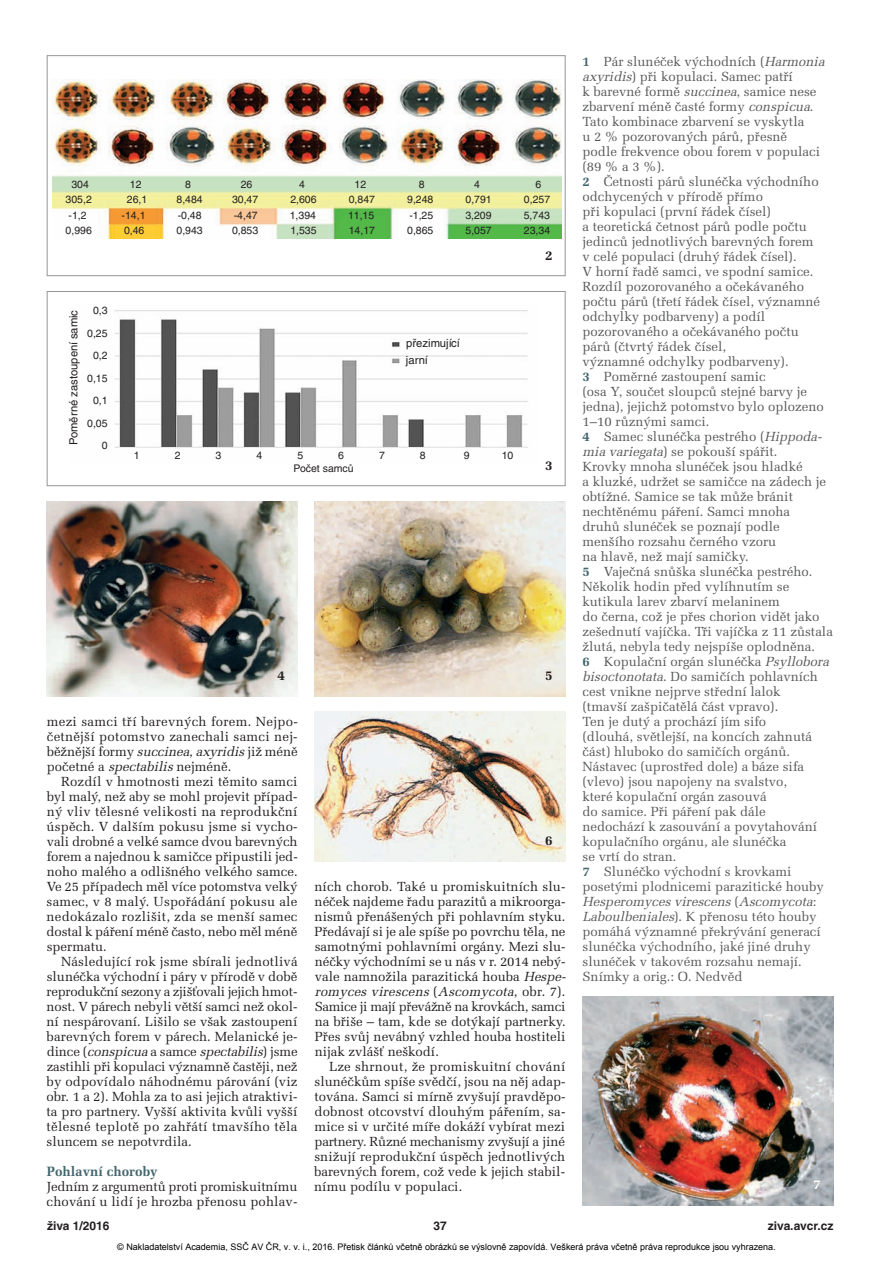
<style>
.page{position:relative;width:893px;height:1263px;background:#fff}
.page>*{position:absolute;margin:0;border:0;box-sizing:border-box;transform-origin:0 0}
.t1{font:700 13.5px "Melior CE";color:#43656c}
.t2{font:700 13.5px "Melior CE";color:#231f20}
.t3{font:700 13.5px "Melior CE";color:#fff}
.t4{font:13.2px/15px "Melior CE";color:#57585a}
.t5{font:13.2px/15px "Melior CE";color:#231f20;text-align:justify}
.t6{font:700 12px "Helvetica CE";color:#231f20}
.t7{font:11.25px "Helvetica CE";color:#231f20}
.t8{font:10.5px/22.5px "Helvetica CE";color:#231f20;text-align:right}
.t9{font:9px "Arial";color:#000}
.s1{font-style:italic}
.s2{font-weight:700;color:#43656c}
</style>
<div class="page">
<img style="left:47px;top:501px;width:251px;height:195px">
<img style="left:315px;top:501px;width:251px;height:195px">
<div style="left:47px;top:55px;width:519px;height:221px;border:1px solid #939598"></div>
<img style="left:583px;top:997px;width:250px;height:208px">
<img style="left:315px;top:711px;width:251px;height:150px">
<img style="left:52px;top:175px;width:509px;height:63px">
<img style="left:54px;top:79px;width:507px;height:93px">
<img style="left:114px;top:310px;width:414px;height:138px">
<div style="left:47px;top:291px;width:519px;height:195px;border:1px solid #939598"></div>
<p class="t8" style="left:71px;top:174px;width:19px">304</p>
<p class="t8" style="left:130px;top:174px;width:13px">12</p>
<p class="t8" style="left:185px;top:174px;width:7px">8</p>
<p class="t8" style="left:241px;top:174px;width:13px">26</p>
<p class="t8" style="left:299px;top:174px;width:7px">4</p>
<p class="t8" style="left:354px;top:174px;width:13px">12</p>
<p class="t8" style="left:419px;top:174px;width:7px">8</p>
<p class="t8" style="left:474px;top:174px;width:7px">4</p>
<p class="t8" style="left:535px;top:174px;width:7px">6</p>
<p class="t8" style="left:66px;top:189px;width:28px">305,2</p>
<p class="t8" style="left:127px;top:189px;width:22px">26,1</p>
<p class="t8" style="left:177px;top:189px;width:28px">8,484</p>
<p class="t8" style="left:232px;top:189px;width:28px">30,47</p>
<p class="t8" style="left:290px;top:189px;width:28px">2,606</p>
<p class="t8" style="left:349px;top:189px;width:28px">0,847</p>
<p class="t8" style="left:407px;top:189px;width:28px">9,248</p>
<p class="t8" style="left:466px;top:189px;width:28px">0,791</p>
<p class="t8" style="left:524px;top:189px;width:28px">0,257</p>
<p class="t8" style="left:69px;top:205px;width:20px">-1,2</p>
<p class="t8" style="left:122px;top:205px;width:25px">-14,1</p>
<p class="t8" style="left:178px;top:205px;width:25px">-0,48</p>
<p class="t8" style="left:234px;top:205px;width:25px">-4,47</p>
<p class="t8" style="left:290px;top:205px;width:28px">1,394</p>
<p class="t8" style="left:348px;top:205px;width:28px">11,15</p>
<p class="t8" style="left:409px;top:205px;width:25px">-1,25</p>
<p class="t8" style="left:465px;top:205px;width:28px">3,209</p>
<p class="t8" style="left:524px;top:205px;width:28px">5,743</p>
<p class="t8" style="left:66px;top:220px;width:28px">0,996</p>
<p class="t8" style="left:124px;top:220px;width:22px">0,46</p>
<p class="t8" style="left:177px;top:220px;width:28px">0,943</p>
<p class="t8" style="left:232px;top:220px;width:28px">0,853</p>
<p class="t8" style="left:290px;top:220px;width:28px">1,535</p>
<p class="t8" style="left:349px;top:220px;width:28px">14,17</p>
<p class="t8" style="left:407px;top:220px;width:28px">0,865</p>
<p class="t8" style="left:466px;top:220px;width:28px">5,057</p>
<p class="t8" style="left:524px;top:220px;width:28px">23,34</p>
<p class="t8" style="left:87px;top:300px;width:22px">0,3<br>0,25<br>0,2<br>0,15<br>0,1<br>0,05<br>0</p>
<p class="t7" style="left:69px;top:445px;width:137px;rotate:-90deg">Poměrné zastoupení samic</p>
<p class="t7" style="left:406px;top:339px;width:55px">přezimující</p>
<p class="t7" style="left:406px;top:356px;width:24px">jarní</p>
<p class="t8" style="left:134px;top:445px;width:7px">1</p>
<p class="t8" style="left:175px;top:445px;width:7px">2</p>
<p class="t8" style="left:216px;top:445px;width:7px">3</p>
<p class="t8" style="left:256px;top:445px;width:7px">4</p>
<p class="t8" style="left:297px;top:445px;width:7px">5</p>
<p class="t8" style="left:338px;top:445px;width:7px">6</p>
<p class="t8" style="left:379px;top:445px;width:7px">7</p>
<p class="t8" style="left:420px;top:445px;width:7px">8</p>
<p class="t8" style="left:464px;top:445px;width:7px">9</p>
<p class="t8" style="left:502px;top:445px;width:13px">10</p>
<p class="t8" style="left:294px;top:458px;width:62px">Počet samců</p>
<p class="t2" style="left:545px;top:251px;width:9px">2</p>
<p class="t2" style="left:545px;top:461px;width:9px">3</p>
<p class="t2" style="left:277px;top:671px;width:9px">4</p>
<p class="t2" style="left:545px;top:671px;width:9px">5</p>
<p class="t5" style="left:47px;top:716px;width:252px">mezi samci tří barevných forem. Nejpo&shy;četnější potomstvo zanechali samci nej&shy;běžnější formy <span class="s1">succinea</span>, <span class="s1">axyridis</span>již méně početné a <span class="s1">spectabilis</span>nejméně.</p>
<p class="t5" style="left:47px;top:776px;width:253px;text-indent:15px">Rozdíl v hmotnosti mezi těmito samci byl malý, než aby se mohl projevit případ&shy;ný vliv tělesné velikosti na reprodukční úspěch. V dalším pokusu jsme si vycho&shy;vali drobné a velké samce dvou barevných forem a najednou k samičce připustili jed&shy;noho malého a odlišného velkého samce.<br>Ve 25 případech měl více potomstva velký samec, v 8 malý. Uspořádání pokusu ale nedokázalo rozlišit, zda se menší samec dostal k páření méně často, nebo měl méně spermatu.</p>
<p class="t5" style="left:47px;top:956px;width:253px;text-indent:15px">Následující rok jsme sbírali jednotlivá slunéčka východní i páry v přírodě v době reprodukční sezony a zjišťovali jejich hmot&shy;nost. V párech nebyli větší samci než okol&shy;ní nespárovaní. Lišilo se však zastoupení barevných forem v párech. Melanické je - d i n c e ( <span class="s1">conspicua</span> a s a m c e <span class="s1">spectabilis</span>) j s m e zastihli při kopulaci významně častěji, než by odpovídalo náhodnému párování (viz obr. 1 a 2). Mohla za to asi jejich atraktivi&shy;ta pro partnery. Vyšší aktivita kvůli vyšší tělesné teplotě po zahřátí tmavšího těla sluncem se nepotvrdila.</p>
<p class="t1" style="left:47px;top:1167px;width:113px">Pohlavní choroby</p>
<p class="t5" style="left:47px;top:1181px;width:252px">Jedním z argumentů proti promiskuitnímu chování u lidí je hrozba přenosu pohlav-</p>
<p class="t2" style="left:545px;top:836px;width:9px">6</p>
<p class="t5" style="left:314px;top:881px;width:255px;text-align:left">ních chorob. Také u promiskuitních slu&shy;néček najdeme řadu parazitů a mikroorga&shy;nismů přenášených při pohlavním styku.<br>Předávají si je ale spíše po povrchu těla, ne samotnými pohlavními orgány. Mezi slu&shy;néčky východními se u nás v r. 2014 nebý&shy;vale namnožila parazitická houba <span class="s1">Hespe&shy;romyces virescens</span> ( <span class="s1">Ascomycota</span>, o b r. 7 ) .<br>Samice ji mají převážně na krovkách, samci na břiše – tam, kde se dotýkají partnerky.<br>Přes svůj nevábný vzhled houba hostiteli nijak zvlášť neškodí.</p>
<p class="t5" style="left:314px;top:1061px;width:253px;text-indent:15px">Lze shrnout, že promiskuitní chování slunéčkům spíše svědčí, jsou na něj adap&shy;tována. Samci si mírně zvyšují pravděpo&shy;dobnost otcovství dlouhým pářením, sa - mice si v určité míře dokáží vybírat mezi partnery. Různé mechanismy zvyšují a jiné snižují reprodukční úspěch jednotlivých barevných forem, což vede k jejich stabil&shy;nímu podílu v populaci.</p>
<p class="t4" style="left:583px;top:56px;width:252px"><span class="s2">1</span> Pár slunéček východních (<span class="s1">Harmonia axyridis</span>) při kopulaci. Samec patří<br>k barevné formě <span class="s1">succinea</span>, samice nese zbarvení méně časté formy <span class="s1">conspicua</span>.<br>Tato kombinace zbarvení se vyskytla<br>u 2 % pozorovaných párů, přesně<br>podle frekvence obou forem v populaci (89 % a 3 %).<br><span class="s2">2</span> Četnosti párů slunéčka východního odchycených v přírodě přímo<br>při kopulaci (první řádek čísel)<br>a teoretická četnost párů podle počtu jedinců jednotlivých barevných forem<br>v celé populaci (druhý řádek čísel).<br>V horní řadě samci, ve spodní samice.<br>Rozdíl pozorovaného a očekávaného počtu párů (třetí řádek čísel, významné odchylky podbarveny) a podíl pozorovaného a očekávaného počtu<br>párů (čtvrtý řádek čísel,<br>významné odchylky podbarveny).<br><span class="s2">3</span> Poměrné zastoupení samic<br>(osa Y, součet sloupců stejné barvy je jedna), jejichž potomstvo bylo oplozeno 1–10 různými samci.<br><span class="s2">4</span> Samec slunéčka pestrého (<span class="s1">Hippoda&shy;mia variegata</span>) se pokouší spářit.<br>Krovky mnoha slunéček jsou hladké<br>a kluzké, udržet se samičce na zádech je obtížné. Samice se tak může bránit nechtěnému páření. Samci mnoha<br>druhů slunéček se poznají podle menšího rozsahu černého vzoru<br>na hlavě, než mají samičky.<br><span class="s2">5</span> Vaječná snůška slunéčka pestrého.<br>Několik hodin před vylíhnutím se kutikula larev zbarví melaninem<br>do černa, což je přes chorion vidět jako zešednutí vajíčka. Tři vajíčka z 11 zůstala žlutá, nebyla tedy nejspíše oplodněna.<br><span class="s2">6</span> Kopulační orgán slunéčka <span class="s1">Psyllobora bisoctonotata</span>. Do samičích pohlavních cest vnikne nejprve střední lalok<br>(tmavší zašpičatělá část vpravo).<br>Ten je dutý a prochází jím sifo<br>(dlouhá, světlejší, na koncích zahnutá část) hluboko do samičích orgánů.<br>Nástavec (uprostřed dole) a báze sifa (vlevo) jsou napojeny na svalstvo,<br>které kopulační orgán zasouvá<br>do samice. Při páření pak dále<br>nedochází k zasouvání a povytahování kopulačního orgánu, ale slunéčka<br>se vrtí do stran.<br><span class="s2">7</span> Slunéčko východní s krovkami posetými plodnicemi parazitické houby <span class="s1">Hesperomyces virescens</span> ( <span class="s1">Ascomycota</span>:<br><span class="s1">Laboulbeniales</span>). K přenosu této houby pomáhá významné překrývání generací slunéčka východního, jaké jiné druhy slunéček v takovém rozsahu nemají.<br>Snímky a orig.: O. Nedvěd</p>
<p class="t3" style="left:813px;top:1180px;width:9px">7</p>
<p class="t6" style="left:47px;top:1221px;width:64px">živa 1/2016</p>
<p class="t6" style="left:433px;top:1221px;width:15px">37</p>
<p class="t6" style="left:768px;top:1221px;width:67px">ziva.avcr.cz</p>
<p class="t9" style="left:117px;top:1241px;width:660px">© Nakladatelství Academia, SSČ AV ČR, v. v. i., 2016. Přetisk článků včetně obrázků se výslovně zapovídá. Veškerá práva včetně práva reprodukce jsou vyhrazena.</p>
</div>
